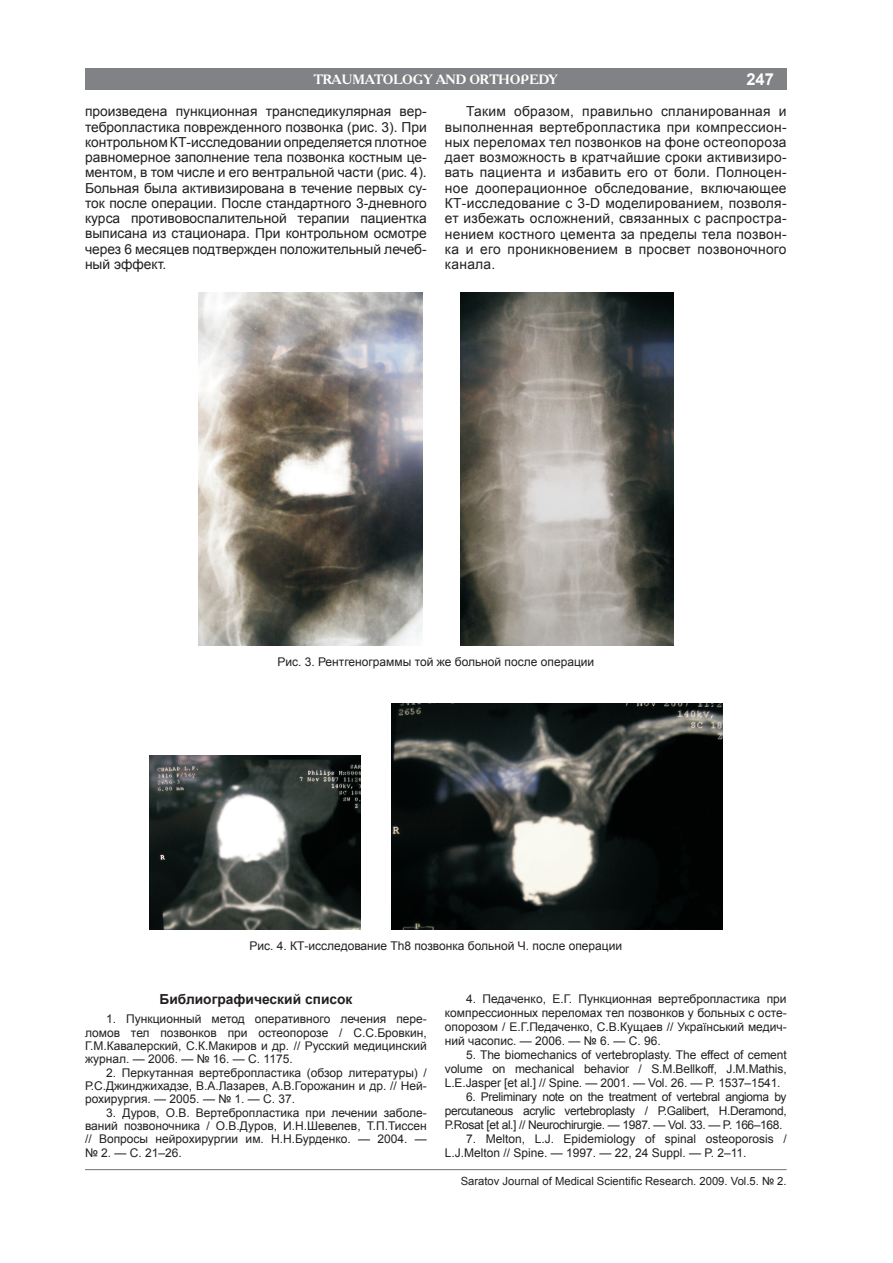
<style>
.page{position:relative;width:893px;height:1263px;background:#fff}
.page>*{position:absolute;margin:0;border:0;box-sizing:border-box;transform-origin:0 0}
.t1{font:700 16.5px "Arial";color:#fff}
.t2{font:13.8px/15.3px "Arial";color:#231f20;text-align:justify}
.t3{font:700 13.8px "Arial";color:#231f20}
.t4{font:700 13.5px "Academy C";color:#fff}
.t5{font:12px/13.4px "Arial";color:#231f20;text-align:justify}
.t6{font:11.25px "Arial";color:#231f20}
</style>
<div class="page">
<hr style="left:85px;top:1169px;width:702px;height:1px;background:#808285">
<div style="left:85px;top:68px;width:702px;height:21px;background:#808285"></div>
<img style="left:198px;top:293px;width:224px;height:352px">
<img style="left:461px;top:293px;width:212px;height:352px">
<img style="left:150px;top:756px;width:211px;height:174px">
<img style="left:392px;top:703px;width:330px;height:227px">
<h1 class="t1" style="left:746px;top:68px;width:29px">247</h1>
<p class="t4" style="left:314px;top:71px;width:11px">TRA</p>
<p class="t4" style="left:342px;top:71px;width:106px">UMATOLOGY AND</p>
<p class="t4" style="left:470px;top:71px;width:80px">ORTHOPEDY</p>
<p class="t2" style="left:85px;top:104px;width:343px">произведена пункционная транспедикулярная вер&shy;тебропластика поврежденного позвонка (рис. 3). При контрольном КТ-исследовании определяется плотное равномерное заполнение тела позвонка костным це&shy;ментом, в том числе и его вентральной части (рис. 4).<br>Больная была активизирована в течение первых су&shy;ток после операции. После стандартного 3-дневного курса противовоспалительной терапии пациентка выписана из стационара. При контрольном осмотре через 6 месяцев подтвержден положительный лечеб&shy;ный эффект.</p>
<p class="t2" style="left:445px;top:104px;width:343px;text-indent:21px">Таким образом, правильно спланированная и выполненная вертебропластика при компрессион&shy;ных переломах тел позвонков на фоне остеопороза дает возможность в кратчайшие сроки активизиро&shy;вать пациента и избавить его от боли. Полноцен&shy;ное дооперационное обследование, включающее КТ-исследование с 3-D моделированием, позволя&shy;ет избежать осложнений, связанных с распростра&shy;нением костного цемента за пределы тела позвон&shy;ка и его проникновением в просвет позвоночного канала.</p>
<p class="t5" style="left:277px;top:654px;width:318px">Рис. 3. Рентгенограммы той же больной после операции</p>
<p class="t5" style="left:249px;top:939px;width:374px">Рис. 4. КТ-исследование Th8 позвонка больной Ч. после операции</p>
<p class="t3" style="left:159px;top:990px;width:195px">Библиографический список</p>
<p class="t5" style="left:85px;top:1012px;width:343px;text-indent:21px">1. Пункционный метод оперативного лечения пере&shy;ломов тел позвонков при остеопорозе / С.С.Бровкин, Г.М.Кавалерский, С.К.Макиров и др. // Русский медицинский журнал. — 2006. — № 16. — С. 1175.</p>
<p class="t5" style="left:85px;top:1066px;width:343px;text-indent:21px">2. Перкутанная вертебропластика (обзор литературы) / Р.С.Джинджихадзе, В.А.Лазарев, А.В.Горожанин и др. // Ней&shy;рохирургия. — 2005. — № 1. — С. 37.</p>
<p class="t5" style="left:85px;top:1106px;width:343px;text-indent:21px">3. Дуров, О.В. Вертебропластика при лечении заболе&shy;ваний позвоночника / О.В.Дуров, И.Н.Шевелев, Т.П.Тиссен // Вопросы нейрохирургии им. Н.Н.Бурденко. — 2004. — № 2. — С. 21–26.</p>
<p class="t5" style="left:445px;top:991px;width:343px;line-height:14px;text-indent:21px">4. Педаченко, Е.Г. Пункционная вертебропластика при компрессионных переломах тел позвонков у больных с осте&shy;опорозом / Е.Г.Педаченко, С.В.Кущаев // Український медич&shy;ний часопис. — 2006. — № 6. — С. 96.</p>
<p class="t5" style="left:445px;top:1047px;width:343px;line-height:14px;text-indent:21px">5. The biomechanics of vertebroplasty. The effect of cement volume on mechanical behavior / S.M.Bellkoff, J.M.Mathis, L.E.Jasper [et al.] // Spine. — 2001. — Vol. 26. — P. 1537–1541.</p>
<p class="t5" style="left:445px;top:1089px;width:343px;line-height:14px;text-indent:21px">6. Preliminary note on the treatment of vertebral angioma by percutaneous acrylic vertebroplasty / P.Galibert, H.Deramond, P.Rosat [et al.] // Neurochirurgie. — 1987. — Vol. 33. — P. 166–168.</p>
<p class="t5" style="left:445px;top:1131px;width:343px;line-height:14px;text-indent:21px">7. Melton, L.J. Epidemiology of spinal osteoporosis /<br>L.J.Melton // Spine. — 1997. — 22, 24 Suppl. — P. 2–11.</p>
<p class="t6" style="left:461px;top:1173px;width:327px">Saratov Journal of Medical Scientific Research. 2009. Vol.5. № 2.</p>
</div>
